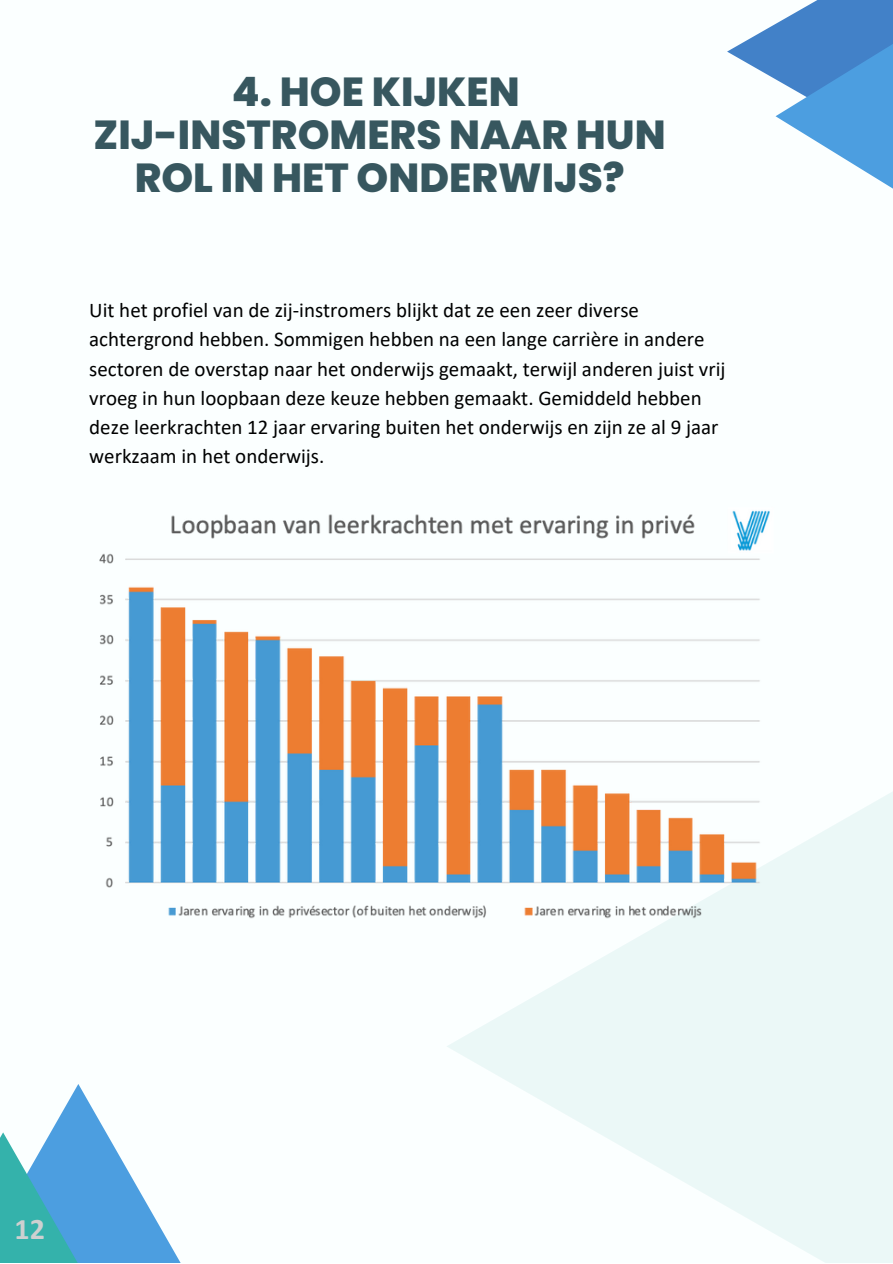
<style>
.page{position:relative;width:893px;height:1264px;background:#fff}
.page>*{position:absolute;margin:0;border:0;box-sizing:border-box;transform-origin:0 0}
.t1{font:800 40.5px/42.8px "Poppins";color:#37575f;text-align:center}
.t2{font:700 30px "Calibri";color:#ced0d0}
.t3{font:21px/29.2px "Calibri";color:#000}
</style>
<div class="page">
<div style="left:0;top:0;width:892px;height:1262px;background:#fbffff"></div>
<div style="left:446px;top:656px;width:446px;height:606px;background:linear-gradient(to bottom,#f7fdfd,#effaf9)"></div>
<svg style="left:727px;top:24px;width:48px;height:55px"></svg>
<svg style="left:775px;top:0;width:117px;height:188px"></svg>
<svg style="left:51px;top:1084px;width:129px;height:178px"></svg>
<svg style="left:0;top:1132px;width:137px;height:130px;background:#57add3"></svg>
<img style="left:99px;top:510px;width:676px;height:422px">
<p class="t1" style="left:232px;top:70px;width:289px">4. HOE KIJKEN</p>
<p class="t1" style="left:94px;top:113px;width:573px">ZIJ-INSTROMERS NAAR HUN<br>ROL IN HET ONDERWIJS?</p>
<p class="t3" style="left:89px;top:297px;width:637px">Uit het profiel van de zij-instromers blijkt dat ze een zeer diverse achtergrond hebben. Sommigen hebben na een lange carrière in andere sectoren de overstap naar het onderwijs gemaakt, terwijl anderen juist vrij vroeg in hun loopbaan deze keuze hebben gemaakt. Gemiddeld hebben deze leerkrachten 12 jaar ervaring buiten het onderwijs en zijn ze al 9 jaar werkzaam in het onderwijs.</p>
<p class="t2" style="left:15px;top:1216px;width:32px">12</p>
</div>
